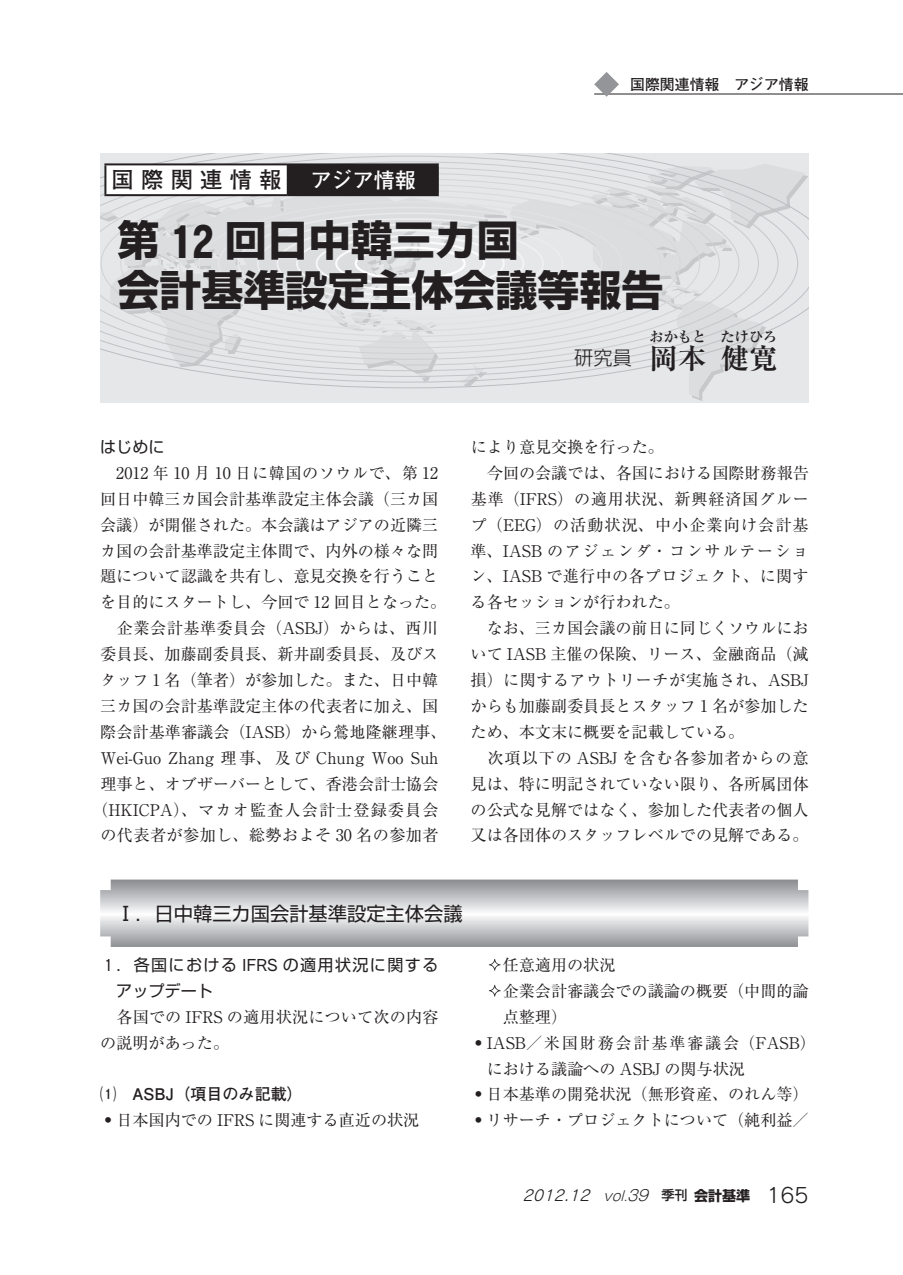
<style>
.page{position:relative;width:903px;height:1275px;background:#fff}
.page>*{position:absolute;margin:0;border:0;box-sizing:border-box;transform-origin:0 0}
.t1{font:700 42px/49.9px "Shin Go Pr 5";color:#231f20}
.t2{font:700 28.35px "Ryumin Pr 5";color:#231f20}
.t3{font:700 22.4px "Futo Go B101 Pr 5";letter-spacing:.325em;color:#231f20}
.t4{font:700 21px "Futo Go B101 Pr 5";color:#fff}
.t5{font:19.25px "Shin Go Pr 5";color:#231f20}
.t6{font:300 19.25px "Shin Go Pr 5";color:#231f20}
.t7{font:16.1px/25.9px "Ryumin Pr 5";color:#231f20}
.t8{font:16.1px "Ryumin Pr 5";letter-spacing:.035em;color:#231f20}
.t9{font:16.1px "Ryumin Pr 5";letter-spacing:.03em;color:#231f20}
.t10{font:16.1px/25.9px "Shin Go Pr 5";letter-spacing:.085em;color:#231f20}
.t11{font:16.1px "Ryumin Pr 5";letter-spacing:.07em;color:#231f20}
.t12{font:16.1px "Ryumin Pr 5";letter-spacing:.115em;color:#231f20}
.t13{font:16.1px "Ryumin Pr 5";letter-spacing:.05em;color:#231f20}
.t14{font:16.1px "Ryumin Pr 5";letter-spacing:.02em;color:#231f20}
.t15{font:16.1px "Ryumin Pr 5";letter-spacing:.065em;color:#231f20}
.t16{font:16.1px "Ryumin Pr 5";letter-spacing:.095em;color:#231f20}
.t17{font:16.1px "Ryumin Pr 5";letter-spacing:.06em;color:#231f20}
.t18{font:700 16.1px "Futo Go B101 Pr 5";color:#231f20}
.t19{font:italic 14.88px "Rodin Pro M";color:#231f20}
.t20{font:700 14.88px "Futo Go B101 Pr 5";color:#231f20}
.t21{font:700 14.17px "Ryumin Pr 5";color:#231f20}
.s1{font-family:"Cezanne Pro B";font-weight:400;font-size:44.1px}
.s2{font-family:"Ryumin Pr 5";font-weight:700;font-size:28.35px}
.s3{font-family:"Century Std";font-weight:300;font-size:17.15px}
.s4{font-family:"Cezanne Pro M";font-size:16.97px}
.s5{font-family:"Shin Go Pr 5";font-weight:900}
.s6{font-family:"Gothic MB101 Pr 5";font-weight:300;font-size:13.65px}
.s7{font-family:"Gothic MB101 Pr 5";font-weight:300}
.s8{font-family:"Shin Go Pr 5";font-weight:500;font-style:normal;font-size:13.12px}
.s9{font-family:"Shin Go Pr 5";font-weight:700;font-style:normal;font-size:14px}
.s10{font-style:normal;font-size:20.47px}
</style>
<div class="page">
<hr style="left:594px;top:94px;width:309px;height:1px;background:#231f20">
<svg style="left:594px;top:72px;width:25px;height:25px"></svg>
<div style="left:100px;top:154px;width:709px;height:249px;background:#e6e7e9"></div>
<svg style="left:100px;top:154px;width:709px;height:234px"></svg>
<div style="left:105px;top:164px;width:183px;height:31px;background:#fff"></div>
<div style="left:288px;top:164px;width:150px;height:31px;background:#231f20"></div>
<hr style="left:104px;top:163px;width:184px;height:2px;background:#231f20">
<hr style="left:104px;top:165px;width:2px;height:29px;background:#231f20">
<hr style="left:288px;top:163px;width:151px;height:2px;background:#231f20">
<hr style="left:287px;top:165px;width:2px;height:29px;background:#231f20">
<hr style="left:437px;top:165px;width:2px;height:29px;background:#231f20">
<hr style="left:104px;top:194px;width:184px;height:2px;background:#231f20">
<hr style="left:288px;top:194px;width:151px;height:2px;background:#231f20">
<svg style="left:489px;top:959px;width:11px;height:12px"></svg>
<svg style="left:489px;top:985px;width:11px;height:11px"></svg>
<svg style="left:100px;top:879px;width:708px;height:68px"></svg>
<h3 class="t3" style="left:112px;top:162px;width:171px">国際関連情報</h3>
<h3 class="t4" style="left:311px;top:163px;width:106px">アジア情報</h3>
<p class="t20" style="left:630px;top:72px;width:180px">国際関連情報　アジア情報</p>
<h1 class="t1" style="left:118px;top:213px;width:547px">第 <span class="s1">12</span> 回日中韓三カ国<br>会計基準設定主体会議等報告</h1>
<p class="t6" style="left:574px;top:342px;width:105px">研究員 <span class="s2">岡</span></p>
<p class="t21" style="left:649px;top:326px;width:58px">おかもと</p>
<h2 class="t2" style="left:678px;top:336px;width:30px">本</h2>
<h2 class="t2" style="left:720px;top:336px;width:58px">健寛</h2>
<p class="t21" style="left:720px;top:326px;width:58px">たけひろ</p>
<p class="t10" style="left:100px;top:432px;width:66px">はじめに</p>
<p class="t8" style="left:116px;top:460px;width:324px">2012 年 10 月 10 日に韓国のソウルで、第 12</p>
<p class="t7" style="left:100px;top:485px;width:340px">回日中韓三カ国会計基準設定主体会議（三カ国</p>
<p class="t7" style="left:100px;top:511px;width:340px">会議）が開催された。本会議はアジアの近隣三</p>
<p class="t7" style="left:100px;top:536px;width:340px">カ国の会計基準設定主体間で、内外の様々な問</p>
<p class="t7" style="left:100px;top:562px;width:340px">題について認識を共有し、意見交換を行うこと</p>
<p class="t7" style="left:100px;top:588px;width:348px">を目的にスタートし、今回で 12 回目となった。</p>
<p class="t8" style="left:117px;top:616px;width:323px">企業会計基準委員会（ASB<span class="s3">J</span>）からは、西川</p>
<p class="t7" style="left:100px;top:640px;width:340px">委員長、加藤副委員長、新井副委員長、及びス</p>
<p class="t7" style="left:100px;top:666px;width:340px">タッフ 1 名（筆者）が参加した。また、日中韓</p>
<p class="t7" style="left:100px;top:692px;width:340px">三カ国の会計基準設定主体の代表者に加え、国</p>
<p class="t7" style="left:100px;top:718px;width:348px">際会計基準審議会（IASB）から鶯地隆継理事、</p>
<p class="t7" style="left:100px;top:744px;width:340px">Wei-Guo Zhang 理事、及び Chung Woo Suh</p>
<p class="t7" style="left:100px;top:770px;width:340px">理事と、オブザーバーとして、香港会計士協会</p>
<p class="t11" style="left:92px;top:797px;width:348px">（HKICPA）、マカオ監査人会計士登録委員会</p>
<p class="t9" style="left:100px;top:823px;width:340px">の代表者が参加し、総勢およそ 30 名の参加者</p>
<p class="t7" style="left:471px;top:433px;width:195px">により意見交換を行った。</p>
<p class="t7" style="left:487px;top:459px;width:323px">今回の会議では、各国における国際財務報告</p>
<p class="t13" style="left:471px;top:486px;width:340px">基準（IFRS）の適用状況、新興経済国グルー</p>
<p class="t15" style="left:471px;top:512px;width:339px">プ（EEG）の活動状況、中小企業向け会計基</p>
<p class="t16" style="left:470px;top:538px;width:340px">準、IASB のアジェンダ・コンサルテーショ</p>
<p class="t14" style="left:470px;top:564px;width:340px">ン、IASB で進行中の各プロジェクト、に関す</p>
<p class="t7" style="left:470px;top:588px;width:211px">る各セッションが行われた。</p>
<p class="t7" style="left:487px;top:614px;width:323px">なお、三カ国会議の前日に同じくソウルにお</p>
<p class="t7" style="left:470px;top:640px;width:340px">いて IASB 主催の保険、リース、金融商品（減</p>
<p class="t9" style="left:471px;top:667px;width:340px">損）に関するアウトリーチが実施され、ASB<span class="s3">J</span></p>
<p class="t7" style="left:470px;top:692px;width:340px">からも加藤副委員長とスタッフ 1 名が参加した</p>
<p class="t7" style="left:470px;top:718px;width:275px">ため、本文末に概要を記載している。</p>
<p class="t17" style="left:488px;top:745px;width:323px">次項以下の ASB<span class="s3">J</span> を含む各参加者からの意</p>
<p class="t7" style="left:470px;top:769px;width:340px">見は、特に明記されていない限り、各所属団体</p>
<p class="t7" style="left:470px;top:795px;width:340px">の公式な見解ではなく、参加した代表者の個人</p>
<p class="t7" style="left:470px;top:821px;width:340px">又は各団体のスタッフレベルでの見解である。</p>
<p class="t5" style="left:116px;top:897px;width:348px">Ⅰ．日中韓三カ国会計基準設定主体会議</p>
<p class="t10" style="left:116px;top:950px;width:323px;text-indent:-12px"><span class="s4">1</span> ．各国における <span class="s4">IFRS</span> の適用状況に関するアップデート</p>
<p class="t7" style="left:100px;top:1003px;width:340px;text-indent:16px">各国での IFRS の適用状況について次の内容の説明があった。</p>
<p class="t18" style="left:100px;top:1081px;width:204px">⑴　ASBJ（項目のみ記載）</p>
<p class="t7" style="left:100px;top:1106px;width:321px"><span class="s5">・</span>日本国内での IFRS に関連する直近の状況</p>
<p class="t7" style="left:503px;top:951px;width:114px">任意適用の状況</p>
<p class="t7" style="left:503px;top:977px;width:307px">企業会計審議会での議論の概要（中間的論</p>
<p class="t7" style="left:503px;top:1003px;width:66px">点整理）</p>
<p class="t12" style="left:470px;top:1030px;width:347px"><span class="s5">・</span>IASB／米国財務会計基準審議会（FASB）</p>
<p class="t7" style="left:487px;top:1054px;width:260px">における議論への ASB<span class="s3">J</span> の関与状況</p>
<p class="t7" style="left:470px;top:1080px;width:340px"><span class="s5">・</span>日本基準の開発状況（無形資産、のれん等）</p>
<p class="t7" style="left:470px;top:1106px;width:340px"><span class="s5">・</span>リサーチ・プロジェクトについて（純利益／</p>
<p class="t19" style="left:523px;top:1186px;width:288px">2012.12 <span class="s6">vol.</span><span class="s7">39</span> <span class="s8">季刊</span><span class="s9">会計基準</span> <span class="s10">1 6 5</span></p>
</div>
